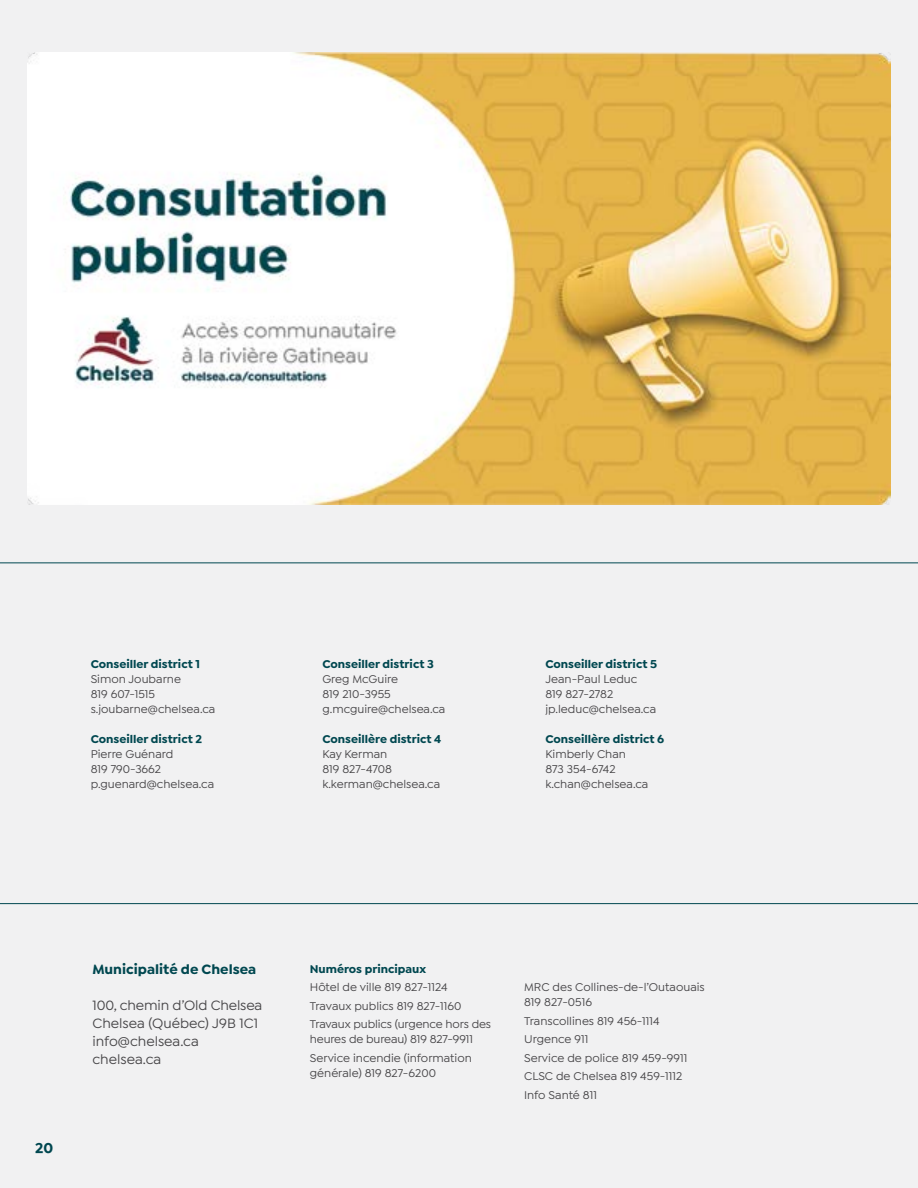
<style>
.page{position:relative;width:918px;height:1188px;background:#f1f1f2}
.page>*{position:absolute;margin:0;border:0;box-sizing:border-box;transform-origin:0 0}
.t1{font:700 15px "Isidora Sans";color:#004750}
.t2{font:500 14.4px/18px "Isidora Sans";color:#474648}
.t3{font:700 14.4px "Isidora Sans";color:#004750}
.t4{font:500 12px/15px "Isidora Sans";color:#474648}
.t5{font:700 12px "Isidora Sans";color:#004750}
</style>
<div class="page">
<hr style="left:0;top:903px;width:918px;height:1px;background:#004750">
<hr style="left:0;top:563px;width:918px;height:1px;background:#004750">
<img style="left:27px;top:53px;width:864px;height:452px">
<p class="t5" style="left:91px;top:656px;width:111px">Conseiller district 1</p>
<p class="t4" style="left:91px;top:671px;width:126px">Simon Joubarne<br>819 607-1515 s.joubarne@chelsea.ca</p>
<p class="t5" style="left:91px;top:731px;width:113px">Conseiller district 2</p>
<p class="t4" style="left:91px;top:746px;width:125px">Pierre Guénard<br>819 790-3662 p.guenard@chelsea.ca</p>
<p class="t5" style="left:322px;top:656px;width:113px">Conseiller district 3</p>
<p class="t4" style="left:322px;top:671px;width:125px">Greg McGuire<br>819 210-3955 g.mcguire@chelsea.ca</p>
<p class="t5" style="left:322px;top:731px;width:121px">Conseillère district 4</p>
<p class="t4" style="left:322px;top:746px;width:119px">Kay Kerman<br>819 827-4708 k.kerman@chelsea.ca</p>
<p class="t5" style="left:545px;top:656px;width:113px">Conseiller district 5</p>
<p class="t4" style="left:545px;top:671px;width:112px">Jean-Paul Leduc<br>819 827-2782 jp.leduc@chelsea.ca</p>
<p class="t5" style="left:545px;top:731px;width:120px">Conseillère district 6</p>
<p class="t4" style="left:545px;top:746px;width:105px">Kimberly Chan<br>873 354-6742 k.chan@chelsea.ca</p>
<p class="t1" style="left:35px;top:1139px;width:20px">20</p>
<p class="t3" style="left:93px;top:960px;width:165px">Municipalité de Chelsea</p>
<p class="t2" style="left:93px;top:996px;width:171px">100, chemin d’Old Chelsea<br>Chelsea (Québec) J9B 1C1 info@chelsea.ca chelsea.ca</p>
<p class="t5" style="left:310px;top:961px;width:118px">Numéros principaux</p>
<p class="t4" style="left:310px;top:978px;width:183px;line-height:18.5px">Hôtel de ville 819 827-1124<br>Travaux publics 819 827-1160<br>Travaux publics (urgence hors des</p>
<p class="t4" style="left:310px;top:1030px;width:165px;line-height:18.5px">heures de bureau) 819 827-9911<br>Service incendie (information</p>
<p class="t4" style="left:310px;top:1065px;width:128px">générale) 819 827-6200</p>
<p class="t4" style="left:524px;top:980px;width:182px">MRC des Collines-de-l’Outaouais<br>819 827-0516</p>
<p class="t4" style="left:524px;top:1011px;width:165px;line-height:18.5px">Transcollines 819 456-1114<br>Urgence 911<br>Service de police 819 459-9911<br>CLSC de Chelsea 819 459-1112<br>Info Santé 811</p>
</div>
